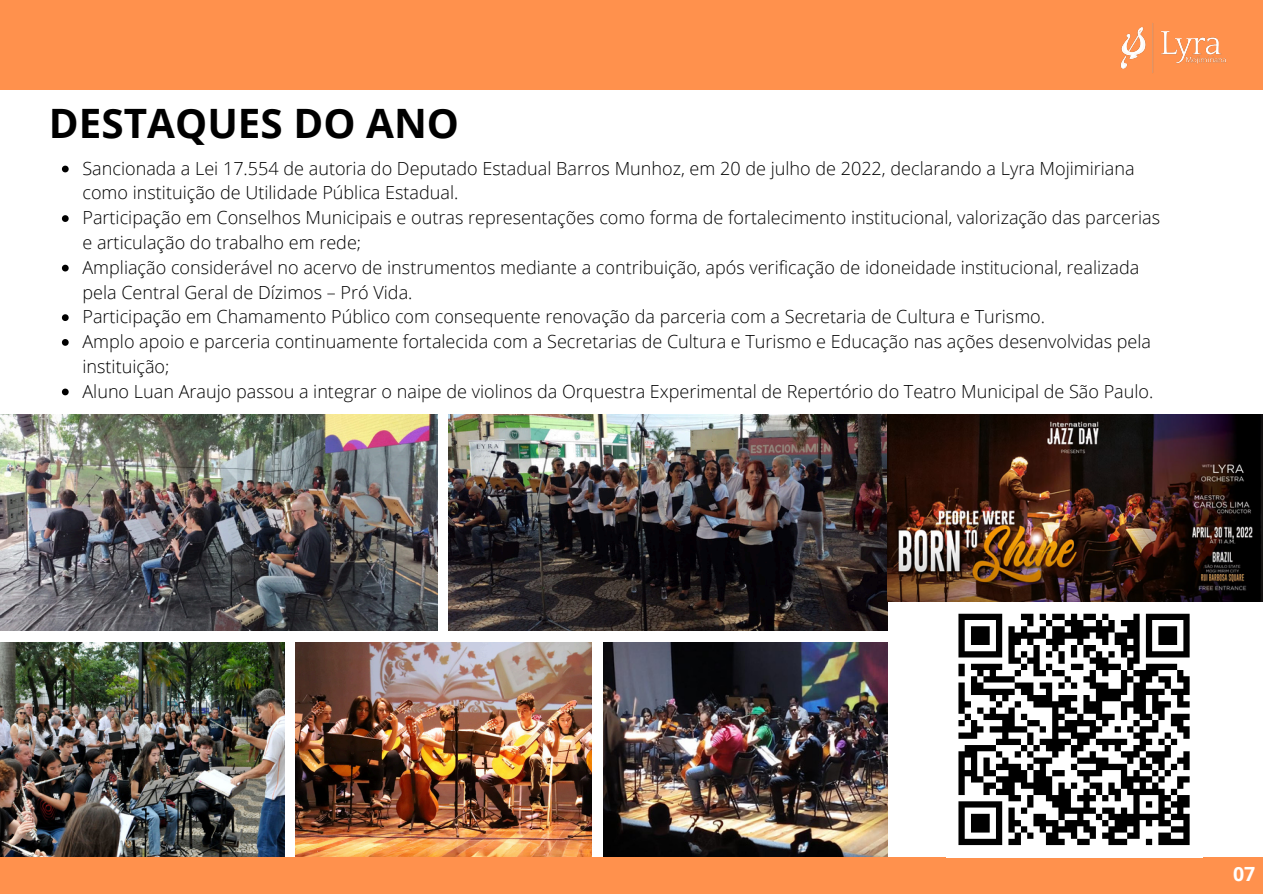
<style>
.page{position:relative;width:1263px;height:894px;background:#fff}
.page>*{position:absolute;margin:0;border:0;box-sizing:border-box;transform-origin:0 0}
.t1{font:700 40.5px "Open Sans";color:#000}
.t2{font:700 19.5px "Open Sans";color:#fff}
.t3{font:300 18px/24.8px "Open Sans";color:#000}
</style>
<div class="page">
<img style="left:0;top:414px;width:438px;height:216px">
<img style="left:449px;top:414px;width:439px;height:216px">
<img style="left:0;top:642px;width:285px;height:214px">
<img style="left:296px;top:642px;width:296px;height:214px">
<img style="left:603px;top:642px;width:285px;height:214px">
<div style="left:0;top:0;width:1263px;height:89px;background:#ff914d"></div>
<img style="left:1120px;top:23px;width:106px;height:50px">
<div style="left:0;top:857px;width:1263px;height:36px;background:#ff914d"></div>
<svg style="left:958px;top:613px;width:232px;height:233px"></svg>
<img style="left:887px;top:414px;width:376px;height:187px">
<svg style="left:62px;top:166px;width:7px;height:6px"></svg>
<svg style="left:62px;top:215px;width:7px;height:7px"></svg>
<svg style="left:62px;top:265px;width:7px;height:6px"></svg>
<svg style="left:62px;top:314px;width:7px;height:7px"></svg>
<svg style="left:62px;top:339px;width:7px;height:7px"></svg>
<svg style="left:62px;top:388px;width:7px;height:7px"></svg>
<p class="t1" style="left:49px;top:95px;width:412px">DESTAQUES DO ANO</p>
<p class="t3" style="left:82px;top:155px;width:1054px">Sancionada a Lei 17.554 de autoria do Deputado Estadual Barros Munhoz, em 20 de julho de 2022, declarando a Lyra Mojimiriana como instituição de Utilidade Pública Estadual.</p>
<p class="t3" style="left:82px;top:205px;width:1079px">Participação em Conselhos Municipais e outras representações como forma de fortalecimento institucional, valorização das parcerias e articulação do trabalho em rede;</p>
<p class="t3" style="left:82px;top:254px;width:1058px">Ampliação considerável no acervo de instrumentos mediante a contribuição, após verificação de idoneidade institucional, realizada pela Central Geral de Dízimos – Pró Vida.</p>
<p class="t3" style="left:82px;top:304px;width:964px">Participação em Chamamento Público com consequente renovação da parceria com a Secretaria de Cultura e Turismo.</p>
<p class="t3" style="left:82px;top:328px;width:1070px">Amplo apoio e parceria continuamente fortalecida com a Secretarias de Cultura e Turismo e Educação nas ações desenvolvidas pela instituição;</p>
<p class="t3" style="left:82px;top:378px;width:1072px">Aluno Luan Araujo passou a integrar o naipe de violinos da Orquestra Experimental de Repertório do Teatro Municipal de São Paulo.</p>
<p class="t2" style="left:1233px;top:859px;width:24px">07</p>
</div>
